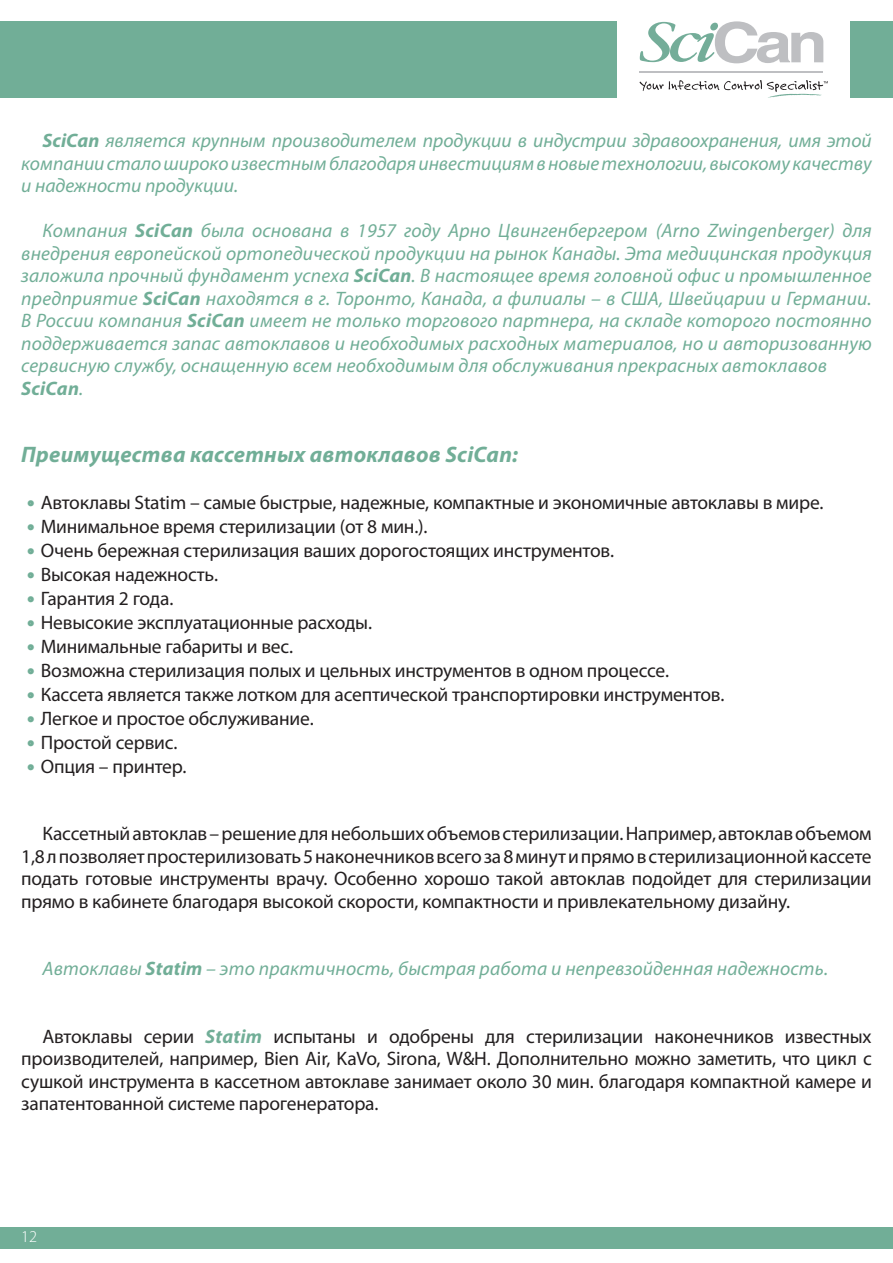
<style>
.page{position:relative;width:893px;height:1263px;background:#fff}
.page>*{position:absolute;margin:0;border:0;box-sizing:border-box;transform-origin:0 0}
.t1{font:italic 700 22.5px "Myriad Pro";letter-spacing:.01em;color:#71ae97}
.t2{font:19.5px/24px "Myriad Pro";letter-spacing:-.01em;color:#231f20;text-align:justify}
.t3{font:italic 19.5px/22.5px "Myriad Pro";letter-spacing:.01em;color:#71ae97;text-align:justify}
.t4{font:300 16.5px "Myriad Pro";color:#fff}
.s1{font-weight:700}
.s2{font-weight:700;font-style:italic;color:#71ae97}
</style>
<div class="page">
<div style="left:0;top:21px;width:617px;height:77px;background:#71ae97"></div>
<div style="left:0;top:1227px;width:893px;height:22px;background:#71ae97"></div>
<svg style="left:640px;top:21px;width:183px;height:42px"></svg>
<svg style="left:639px;top:80px;width:189px;height:18px"></svg>
<hr style="left:639px;top:72px;width:184px;height:1px;background:#bebfc2">
<div style="left:851px;top:21px;width:42px;height:77px;background:#71ae97"></div>
<p class="t3" style="left:21px;top:129px;width:852px;text-indent:21px"><span class="s1">SciCan</span> является крупным производителем продукции в индустрии здравоохранения, имя этой компании стало широко известным благодаря инвестициям в новые технологии, высокому качеству и надежности продукции.</p>
<p class="t3" style="left:21px;top:219px;width:852px;text-align:left;text-indent:21px">Компания <span class="s1">SciCan</span> была основана в 1957 году Арно Цвингенбергером (Arno Zwingenberger) для внедрения европейской ортопедической продукции на рынок Канады. Эта медицинская продукция заложила прочный фундамент успеха <span class="s1">SciCan</span>. В настоящее время головной офис и промышленное предприятие <span class="s1">SciCan</span> находятся в г. Торонто, Канада, а филиалы – в США, Швейцарии и Германии.<br>В России компания <span class="s1">SciCan</span> имеет не только торгового партнера, на складе которого постоянно поддерживается запас автоклавов и необходимых расходных материалов, но и авторизованную сервисную службу, оснащенную всем необходимым для обслуживания прекрасных автоклавов <span class="s1">SciCan</span>.</p>
<p class="t1" style="left:21px;top:440px;width:498px">Преимущества кассетных автоклавов SciCan:</p>
<p class="t2" style="left:41px;top:490px;width:784px;text-align:left">Автоклавы Statim – самые быстрые, надежные, компактные и экономичные автоклавы в мире.<br>Минимальное время стерилизации (от 8 мин.).<br>Очень бережная стерилизация ваших дорогостоящих инструментов.<br>Высокая надежность.<br>Гарантия 2 года.<br>Невысокие эксплуатационные расходы.<br>Минимальные габариты и вес.<br>Возможна стерилизация полых и цельных инструментов в одном процессе.<br>Кассета является также лотком для асептической транспортировки инструментов.<br>Легкое и простое обслуживание.<br>Простой сервис.<br>Опция – принтер.</p>
<p class="t2" style="left:21px;top:822px;width:852px;line-height:22.5px;text-indent:21px">Кассетный автоклав – решение для небольших объемов стерилизации. Например, автоклав объемом 1,8 л позволяет простерилизовать 5 наконечников всего за 8 минут и прямо в стерилизационной кассете подать готовые инструменты врачу. Особенно хорошо такой автоклав подойдет для стерилизации прямо в кабинете благодаря высокой скорости, компактности и привлекательному дизайну.</p>
<p class="t3" style="left:43px;top:957px;width:787px">Автоклавы <span class="s1">Statim</span> – это практичность, быстрая работа и непревзойденная надежность.</p>
<p class="t2" style="left:21px;top:1025px;width:852px;line-height:22.5px;text-indent:21px">Автоклавы серии <span class="s2">Statim</span> испытаны и одобрены для стерилизации наконечников известных производителей, например, Bien Air, KaVo, Sirona, W&amp;H. Дополнительно можно заметить, что цикл с сушкой инструмента в кассетном автоклаве занимает около 30 мин. благодаря компактной камере и запатентованной системе парогенератора.</p>
<p class="t4" style="left:21px;top:1227px;width:17px">12</p>
</div>
